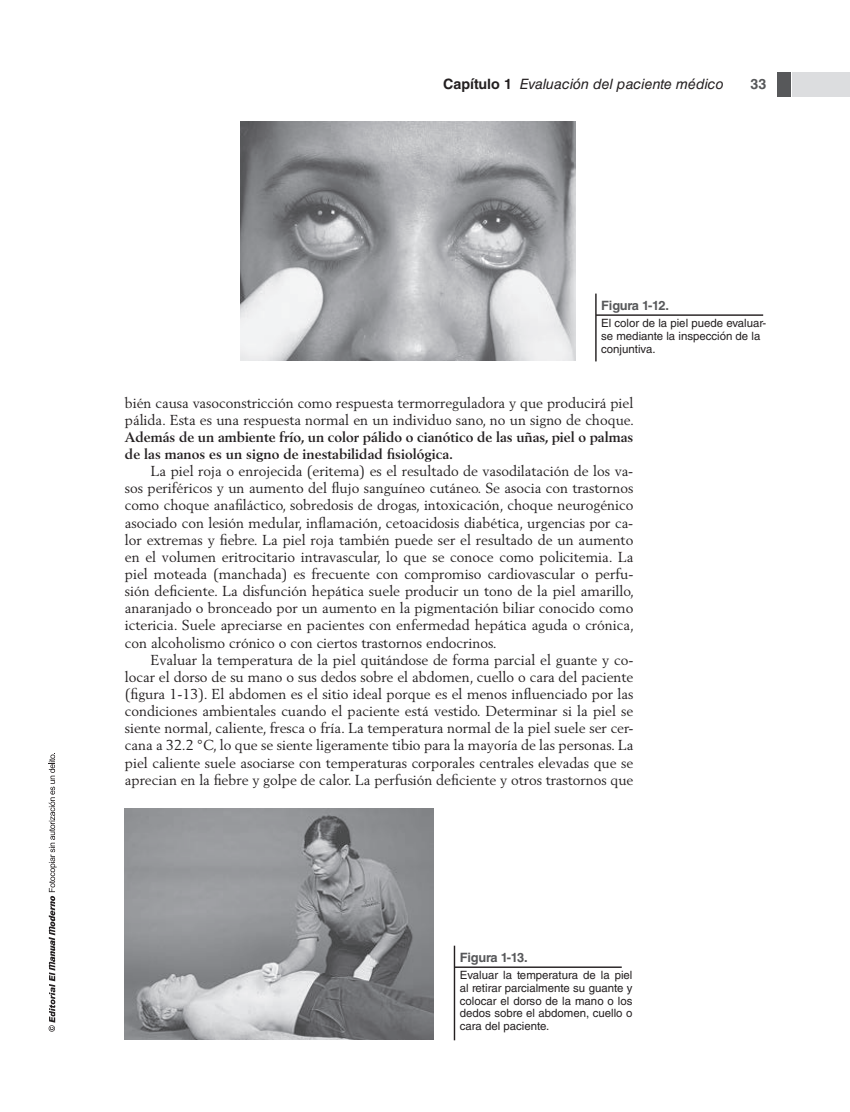
<style>
.page{position:relative;width:850px;height:1112px;background:#fff}
.page>*{position:absolute;margin:0;border:0;box-sizing:border-box;transform-origin:0 0}
.t1{font:14.2px/17.2px "Berling LT Std";color:#231f20;text-align:justify}
.t2{font:700 14.2px/17.2px "Berling LT Std";color:#231f20}
.t3{font:italic 14.2px "Helvetica LT Std";color:#231f20}
.t4{font:700 14.2px "Helvetica LT Std";color:#57585a}
.t5{font:700 12.8px "Helvetica LT Std";letter-spacing:-.02em;color:#57585a}
.t6{font:11.4px/12.8px "Helvetica LT Std";color:#231f20}
.s1{font-weight:700;font-style:normal}
</style>
<div class="page">
<svg style="left:49px;top:753px;width:8px;height:279px"></svg>
<div style="left:792px;top:72px;width:58px;height:25px;background:#dcdddf"></div>
<div style="left:778px;top:72px;width:13px;height:25px;background:#57585a"></div>
<img style="left:241px;top:121px;width:334px;height:240px">
<hr style="left:595px;top:294px;width:2px;height:67px;background:#231f20">
<hr style="left:596px;top:314px;width:167px;height:2px;background:#231f20">
<hr style="left:454px;top:946px;width:1px;height:94px;background:#231f20">
<hr style="left:455px;top:966px;width:167px;height:2px;background:#231f20">
<img style="left:125px;top:808px;width:308px;height:232px">
<p class="t3" style="left:443px;top:79px;width:282px"><span class="s1">Capítulo 1</span> Evaluación del paciente médico</p>
<p class="t4" style="left:750px;top:79px;width:17px">33</p>
<p class="t5" style="left:601px;top:300px;width:69px">Figura 1-12.</p>
<p class="t6" style="left:601px;top:317px;width:166px">El color de la piel puede evaluar&shy;se mediante la inspección de la conjuntiva.</p>
<p class="t1" style="left:125px;top:395px;width:511px">bién causa vasoconstricción como respuesta termorreguladora y que producirá piel pálida. Esta es una respuesta normal en un individuo sano, no un signo de choque.</p>
<p class="t2" style="left:125px;top:429px;width:510px">Además de un ambiente frío, un color pálido o cianótico de las uñas, piel o palmas de las manos es un signo de inestabilidad fisiológica.</p>
<p class="t1" style="left:125px;top:464px;width:511px;text-indent:26px">La piel roja o enrojecida (eritema) es el resultado de vasodilatación de los va&shy;sos periféricos y un aumento del flujo sanguíneo cutáneo. Se asocia con trastornos como choque anafiláctico, sobredosis de drogas, intoxicación, choque neurogénico asociado con lesión medular, inflamación, cetoacidosis diabética, urgencias por ca&shy;lor extremas y fiebre. La piel roja también puede ser el resultado de un aumento en el volumen eritrocitario intravascular, lo que se conoce como policitemia. La piel moteada (manchada) es frecuente con compromiso cardiovascular o perfu&shy;sión deficiente. La disfunción hepática suele producir un tono de la piel amarillo, anaranjado o bronceado por un aumento en la pigmentación biliar conocido como ictericia. Suele apreciarse en pacientes con enfermedad hepática aguda o crónica, con alcoholismo crónico o con ciertos trastornos endocrinos.</p>
<p class="t1" style="left:125px;top:652px;width:510px;text-indent:26px">Evaluar la temperatura de la piel quitándose de forma parcial el guante y co&shy;locar el dorso de su mano o sus dedos sobre el abdomen, cuello o cara del paciente (figura 1-13). El abdomen es el sitio ideal porque es el menos influenciado por las condiciones ambientales cuando el paciente está vestido. Determinar si la piel se siente normal, caliente, fresca o fría. La temperatura normal de la piel suele ser cer&shy;cana a 32.2 °C, lo que se siente ligeramente tibio para la mayoría de las personas. La piel caliente suele asociarse con temperaturas corporales centrales elevadas que se aprecian en la fiebre y golpe de calor. La perfusión deficiente y otros trastornos que</p>
<p class="t5" style="left:460px;top:953px;width:69px">Figura 1-13.</p>
<p class="t6" style="left:460px;top:969px;width:174px;text-align:justify">Evaluar la temperatura de la piel al retirar parcialmente su guante y colocar el dorso de la mano o los dedos sobre el abdomen, cuello o cara del paciente.</p>
</div>
